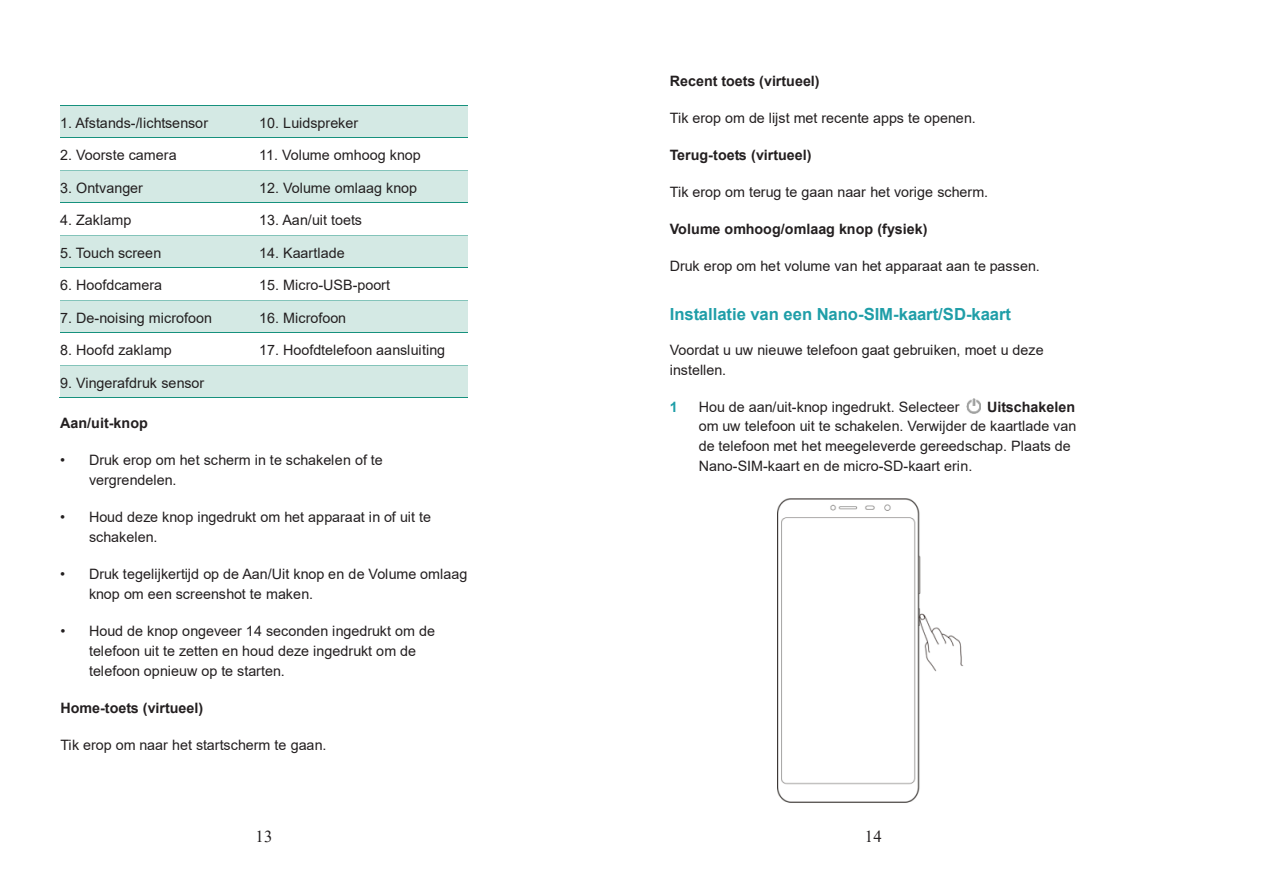
<style>
.page{position:relative;width:1263px;height:893px;background:#fff}
.page>*{position:absolute;margin:0;border:0;box-sizing:border-box;transform-origin:0 0}
.t1{font:700 16.65px "Arial";color:#1f9ea8}
.t2{font:16.65px "Times New Roman";color:#231f20}
.t3{font:14.25px/20px "Arial";color:#231f20}
.t4{font:700 14.25px "Arial";color:#231f20}
.t5{font:700 14.25px "Arial";color:#1f9ea8}
.s1{font-style:inherit}
</style>
<div class="page">
<div style="left:60px;top:105px;width:199px;height:32px;background:#d4e9e4"></div>
<div style="left:259px;top:105px;width:209px;height:32px;background:#d4e9e4"></div>
<hr style="left:60px;top:105px;width:199px;height:1px;background:#16917d">
<hr style="left:260px;top:105px;width:208px;height:1px;background:#16917d">
<hr style="left:60px;top:137px;width:199px;height:1px;background:#16917d">
<hr style="left:260px;top:137px;width:208px;height:1px;background:#16917d">
<div style="left:60px;top:170px;width:199px;height:32px;background:#d4e9e4"></div>
<div style="left:259px;top:170px;width:209px;height:32px;background:#d4e9e4"></div>
<hr style="left:60px;top:170px;width:199px;height:1px;background:#84c4ba">
<hr style="left:260px;top:170px;width:208px;height:1px;background:#84c4ba">
<hr style="left:60px;top:202px;width:199px;height:1px;background:#16917d">
<hr style="left:260px;top:202px;width:208px;height:1px;background:#16917d">
<div style="left:60px;top:235px;width:199px;height:32px;background:#d4e9e4"></div>
<div style="left:259px;top:235px;width:209px;height:32px;background:#d4e9e4"></div>
<hr style="left:60px;top:235px;width:199px;height:1px;background:#84c4ba">
<hr style="left:260px;top:235px;width:208px;height:1px;background:#84c4ba">
<hr style="left:60px;top:267px;width:199px;height:1px;background:#16917d">
<hr style="left:260px;top:267px;width:208px;height:1px;background:#16917d">
<div style="left:60px;top:300px;width:199px;height:32px;background:#d4e9e4"></div>
<div style="left:259px;top:300px;width:209px;height:32px;background:#d4e9e4"></div>
<hr style="left:60px;top:300px;width:199px;height:1px;background:#84c4ba">
<hr style="left:260px;top:300px;width:208px;height:1px;background:#84c4ba">
<hr style="left:60px;top:332px;width:199px;height:1px;background:#16917d">
<hr style="left:260px;top:332px;width:208px;height:1px;background:#16917d">
<div style="left:60px;top:365px;width:199px;height:32px;background:#d4e9e4"></div>
<div style="left:259px;top:365px;width:209px;height:32px;background:#d4e9e4"></div>
<hr style="left:60px;top:365px;width:199px;height:1px;background:#84c4ba">
<hr style="left:260px;top:365px;width:208px;height:1px;background:#84c4ba">
<hr style="left:59px;top:397px;width:200px;height:1px;background:#16917d">
<hr style="left:258px;top:397px;width:210px;height:1px;background:#16917d">
<img style="left:967px;top:399px;width:13px;height:14px">
<img style="left:777px;top:498px;width:187px;height:305px">
<p class="t3" style="left:60px;top:113px;width:149px">1. Afstands-/lichtsensor</p>
<p class="t3" style="left:259px;top:113px;width:100px">10. Luidspreker</p>
<p class="t3" style="left:60px;top:145px;width:118px">2. Voorste camera</p>
<p class="t3" style="left:259px;top:145px;width:163px">11. Volume omhoog knop</p>
<p class="t3" style="left:60px;top:178px;width:84px">3. Ontvanger</p>
<p class="t3" style="left:259px;top:178px;width:159px">12. Volume omlaag knop</p>
<p class="t3" style="left:60px;top:210px;width:73px">4. Zaklamp</p>
<p class="t3" style="left:259px;top:210px;width:104px">13. Aan/uit toets</p>
<p class="t3" style="left:60px;top:243px;width:102px">5. Touch screen</p>
<p class="t3" style="left:259px;top:243px;width:87px">14. Kaartlade</p>
<p class="t3" style="left:60px;top:275px;width:103px">6. Hoofdcamera</p>
<p class="t3" style="left:259px;top:275px;width:132px">15. Micro-USB-poort</p>
<p class="t3" style="left:60px;top:308px;width:153px">7. De-noising microfoon</p>
<p class="t3" style="left:259px;top:308px;width:88px">16. Microfoon</p>
<p class="t3" style="left:60px;top:340px;width:113px">8. Hoofd zaklamp</p>
<p class="t3" style="left:259px;top:340px;width:187px">17. Hoofdtelefoon aansluiting</p>
<p class="t3" style="left:60px;top:373px;width:146px">9. Vingerafdruk sensor</p>
<p class="t4" style="left:60px;top:413px;width:89px">Aan/uit-knop</p>
<p class="t3" style="left:89px;top:450px;width:295px;text-indent:-29px"><span class="s1">•</span> Druk erop om het scherm in te schakelen of te vergrendelen.</p>
<p class="t3" style="left:89px;top:507px;width:344px;text-indent:-29px"><span class="s1">•</span> Houd deze knop ingedrukt om het apparaat in of uit te schakelen.</p>
<p class="t3" style="left:89px;top:564px;width:380px;text-indent:-29px"><span class="s1">•</span> Druk tegelijkertijd op de Aan/Uit knop en de Volume omlaag knop om een screenshot te maken.</p>
<p class="t3" style="left:89px;top:621px;width:348px;text-indent:-29px"><span class="s1">•</span> Houd de knop ongeveer 14 seconden ingedrukt om de telefoon uit te zetten en houd deze ingedrukt om de telefoon opnieuw op te starten.</p>
<p class="t4" style="left:60px;top:697px;width:144px">Home-toets (virtueel)</p>
<p class="t3" style="left:60px;top:735px;width:268px">Tik erop om naar het startscherm te gaan.</p>
<p class="t2" style="left:256px;top:825px;width:18px">13</p>
<p class="t4" style="left:670px;top:71px;width:151px">Recent toets (virtueel)</p>
<p class="t3" style="left:670px;top:108px;width:308px">Tik erop om de lijst met recente apps te openen.</p>
<p class="t4" style="left:670px;top:145px;width:143px">Terug-toets (virtueel)</p>
<p class="t3" style="left:670px;top:182px;width:320px">Tik erop om terug te gaan naar het vorige scherm.</p>
<p class="t4" style="left:670px;top:219px;width:259px">Volume omhoog/omlaag knop (fysiek)</p>
<p class="t3" style="left:670px;top:256px;width:372px">Druk erop om het volume van het apparaat aan te passen.</p>
<p class="t1" style="left:670px;top:303px;width:343px">Installatie van een Nano-SIM-kaart/SD-kaart</p>
<p class="t3" style="left:670px;top:340px;width:375px">Voordat u uw nieuwe telefoon gaat gebruiken, moet u deze instellen.</p>
<p class="t5" style="left:670px;top:396px;width:9px">1</p>
<p class="t3" style="left:699px;top:396px;width:262px">Hou de aan/uit-knop ingedrukt. Selecteer</p>
<p class="t4" style="left:987px;top:396px;width:89px">Uitschakelen</p>
<p class="t3" style="left:699px;top:416px;width:379px">om uw telefoon uit te schakelen. Verwijder de kaartlade van de telefoon met het meegeleverde gereedschap. Plaats de<br>Nano-SIM-kaart en de micro-SD-kaart erin.</p>
<p class="t2" style="left:865px;top:825px;width:18px">14</p>
</div>
